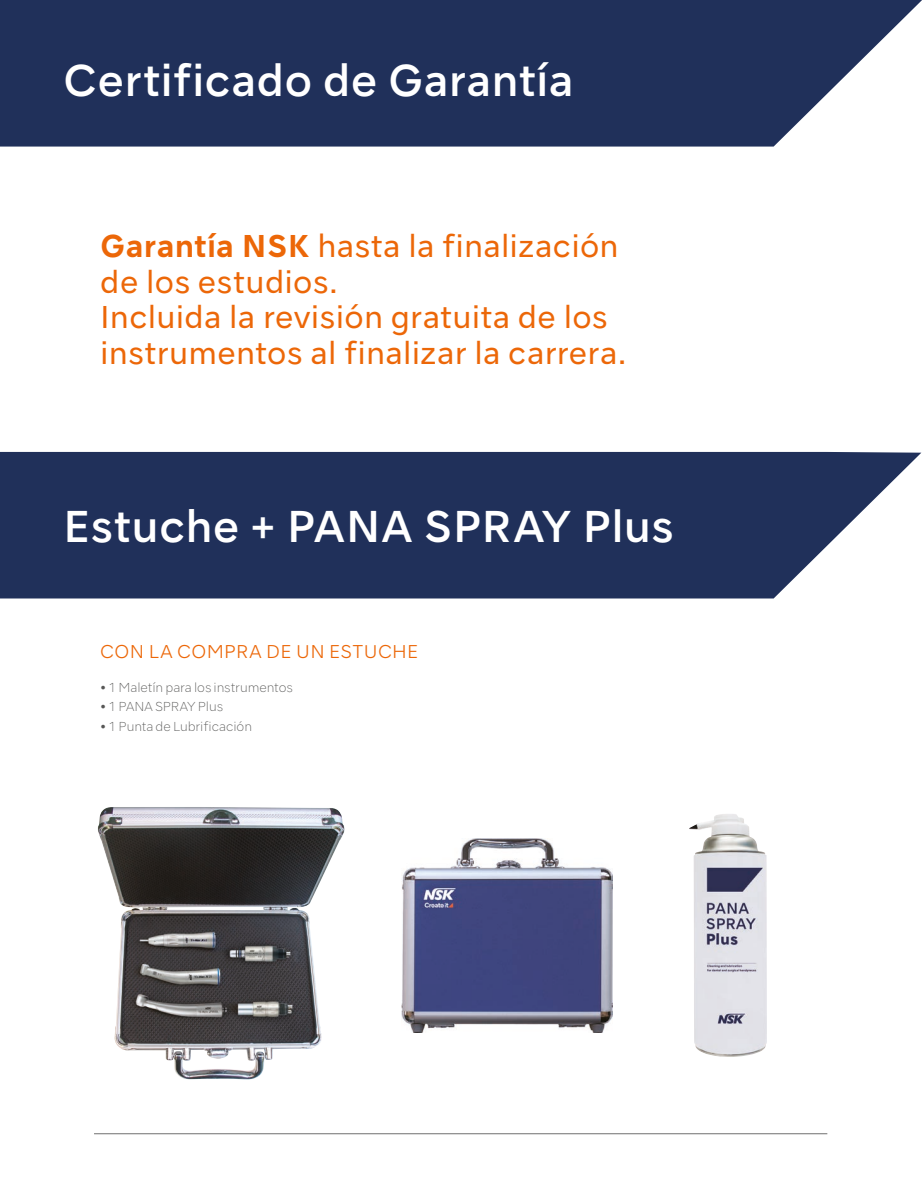
<style>
.page{position:relative;width:922px;height:1197px;background:#fff}
.page>*{position:absolute;margin:0;border:0;box-sizing:border-box;transform-origin:0 0}
.t1{font:500 42px "NSKTSRE";letter-spacing:.005em;color:#fff}
.t2{font:29.75px/35.7px "NSKTSRE";letter-spacing:.01em;color:#ec6708}
.t3{font:300 17.5px "NSKTSRE";letter-spacing:.015em;color:#ec6708}
.t4{font:200 12.25px "NSKTSRE";letter-spacing:-.005em;color:#575756}
.s1{font-weight:700}
</style>
<div class="page">
<svg style="left:0;top:0;width:921px;height:147px;background:#324067"></svg>
<svg style="left:0;top:452px;width:921px;height:146px;background:#314066"></svg>
<img style="left:98px;top:807px;width:224px;height:273px">
<img style="left:689px;top:814px;width:77px;height:243px">
<img style="left:401px;top:838px;width:211px;height:194px">
<hr style="left:94px;top:1133px;width:733px;height:1px;background:#70706f">
<h1 class="t1" style="left:63px;top:52px;width:512px">Certificado de Garantía</h1>
<p class="t2" style="left:100px;top:228px;width:527px"><span class="s1">Garantía NSK</span> hasta la finalización de los estudios.<br>Incluida la revisión gratuita de los instrumentos al finalizar la carrera.</p>
<h1 class="t1" style="left:63px;top:497px;width:612px">Estuche + PANA SPRAY Plus</h1>
<p class="t3" style="left:100px;top:639px;width:319px">CON LA COMPRA DE UN ESTUCHE</p>
<p class="t4" style="left:100px;top:679px;width:194px">• 1 Maletín para los instrumentos</p>
<p class="t4" style="left:100px;top:698px;width:124px">• 1 PANA SPRAY Plus</p>
<p class="t4" style="left:100px;top:718px;width:153px">• 1 Punta de Lubrificación</p>
</div>
